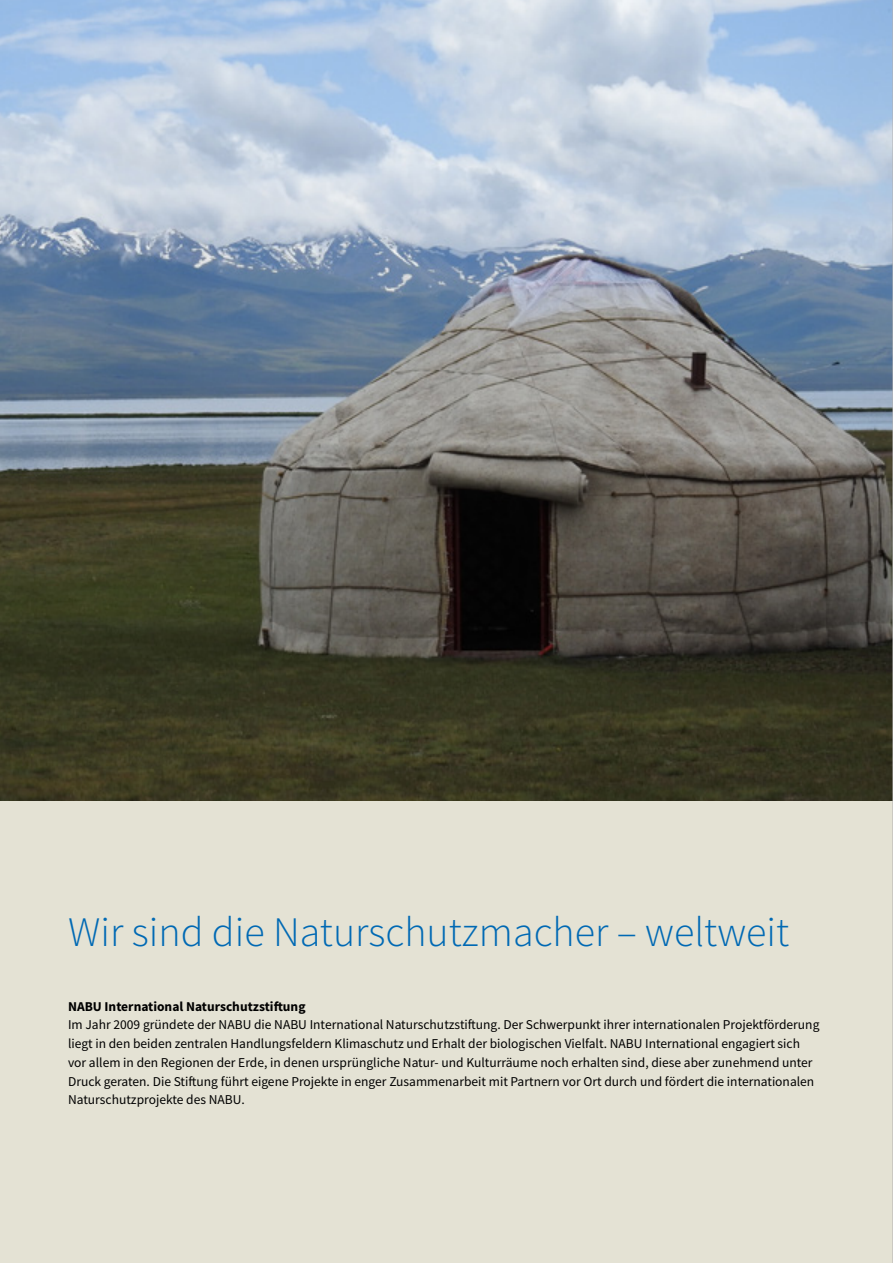
<style>
.page{position:relative;width:893px;height:1263px;background:#fff}
.page>*{position:absolute;margin:0;border:0;box-sizing:border-box;transform-origin:0 0}
.t1{font:300 42px "Source Sans Pro";color:#0069b4}
.t2{font:13.5px/18.8px "Source Sans Pro";color:#000}
.t3{font:700 13.5px "Source Sans Pro";color:#000}
</style>
<div class="page">
<div style="left:0;top:788px;width:893px;height:475px;background:#e4e2d4"></div>
<img style="left:0;top:0;width:892px;height:800px">
<hr style="left:892px;top:0;width:1px;height:1263px;background:#b3b2b2">
<h1 class="t1" style="left:68px;top:906px;width:723px">Wir sind die Naturschutzmacher – weltweit</h1>
<p class="t3" style="left:68px;top:997px;width:239px">NABU International Naturschutzstiftung</p>
<p class="t2" style="left:68px;top:1015px;width:753px">Im Jahr 2009 gründete der NABU die NABU International Naturschutzstiftung. Der Schwerpunkt ihrer internationalen Projektförderung liegt in den beiden zentralen Handlungsfeldern Klimaschutz und Erhalt der biologischen Vielfalt. NABU International engagiert sich vor allem in den Regionen der Erde, in denen ursprüngliche Natur- und Kulturräume noch erhalten sind, diese aber zunehmend unter Druck geraten. Die Stiftung führt eigene Projekte in enger Zusammenarbeit mit Partnern vor Ort durch und fördert die internationalen Naturschutzprojekte des NABU.</p>
</div>
